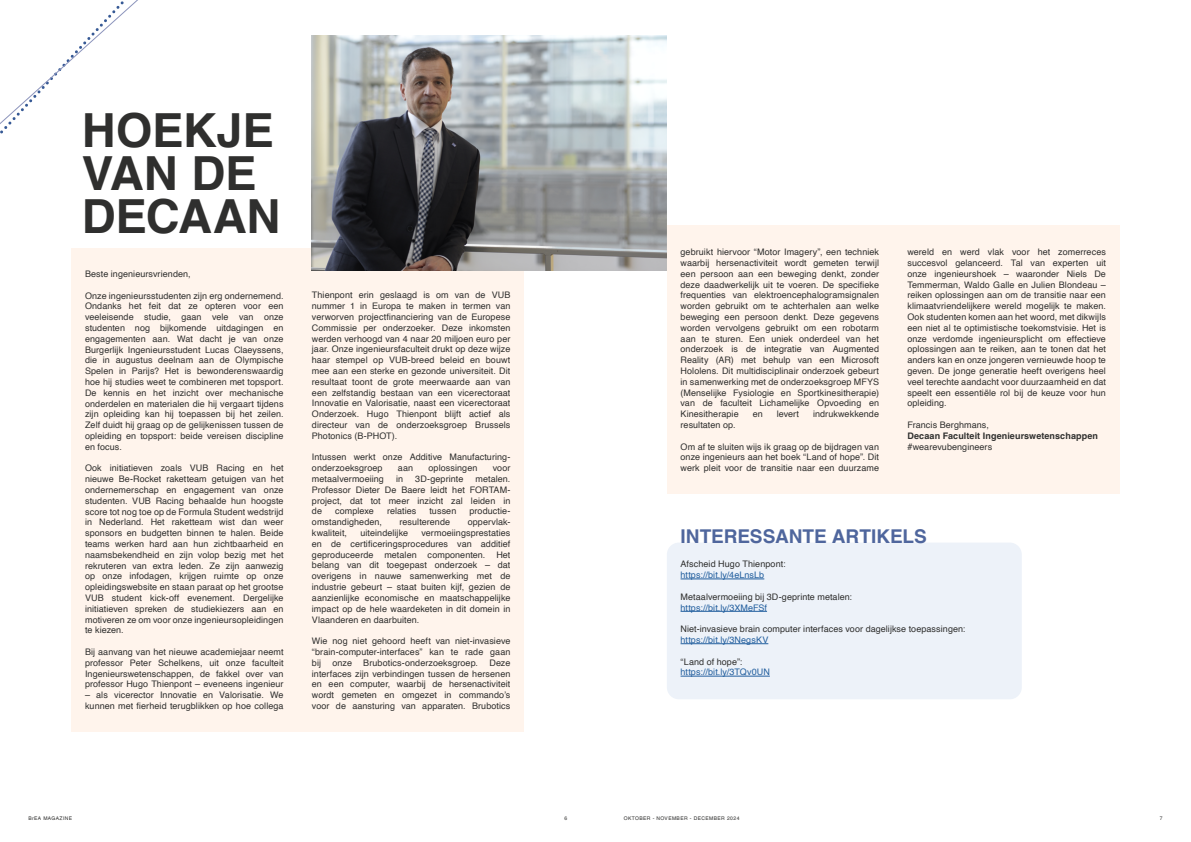
<style>
.page{position:relative;width:1191px;height:842px;background:#fff}
.page>*{position:absolute;margin:0;border:0;box-sizing:border-box;transform-origin:0 0}
.t1{font:700 47px/43px "Helvetica";letter-spacing:-.005em;color:#2f2f2e}
.t2{font:700 19px "Helvetica";letter-spacing:-.005em;color:#4f669d}
.t3{font:9px/10.8px "Helvetica";letter-spacing:.01em;color:#2f2f2e;text-align:justify}
.t4{font:9px "Helvetica";letter-spacing:.01em;color:#215e9e}
.t5{font:700 9px "Helvetica";letter-spacing:.01em;color:#2f2f2e}
.t6{font:5px "Helvetica LT";letter-spacing:.08em;color:#2f2f2e}
</style>
<div class="page">
<svg style="left:0;top:0;width:138px;height:134px"></svg>
<div style="left:71px;top:248px;width:453px;height:483px;background:#fff4ec"></div>
<div style="left:667px;top:225px;width:452px;height:268px;background:#fff4ec"></div>
<div style="left:667px;top:543px;width:354px;height:156px;background:#edf2f9;border-radius:12px"></div>
<img style="left:312px;top:35px;width:355px;height:235px">
<hr style="left:680px;top:579px;width:84px;height:1px;background:#215e9e">
<hr style="left:680px;top:611px;width:87px;height:1px;background:#215e9e">
<hr style="left:680px;top:643px;width:88px;height:1px;background:#215e9e">
<hr style="left:680px;top:676px;width:90px;height:1px;background:#215e9e">
<h1 class="t1" style="left:82px;top:114px;width:200px">HOEKJE<br>VAN DE<br>DECAAN</h1>
<p class="t3" style="left:85px;top:269px;width:107px">Beste ingenieursvrienden,</p>
<p class="t3" style="left:85px;top:290px;width:200px">Onze ingenieursstudenten zijn erg ondernemend.<br>Ondanks het feit dat ze opteren voor een veeleisende studie, gaan vele van onze studenten nog bijkomende uitdagingen en engagementen aan. Wat dacht je van onze Burgerlijk Ingenieursstudent Lucas Claeyssens, die in augustus deelnam aan de Olympische Spelen in Parijs? Het is bewonderenswaardig hoe hij studies weet te combineren met topsport.<br>De kennis en het inzicht over mechanische onderdelen en materialen die hij vergaart tijdens zijn opleiding kan hij toepassen bij het zeilen.<br>Zelf duidt hij graag op de gelijkenissen tussen de opleiding en topsport: beide vereisen discipline en focus.</p>
<p class="t3" style="left:85px;top:463px;width:200px">Ook initiatieven zoals VUB Racing en het nieuwe Be-Rocket raketteam getuigen van het ondernemerschap en engagement van onze studenten. VUB Racing behaalde hun hoogste score tot nog toe op de Formula Student wedstrijd in Nederland. Het raketteam wist dan weer sponsors en budgetten binnen te halen. Beide teams werken hard aan hun zichtbaarheid en naamsbekendheid en zijn volop bezig met het rekruteren van extra leden. Ze zijn aanwezig op onze infodagen, krijgen ruimte op onze opleidingswebsite en staan paraat op het grootse VUB student kick-off evenement. Dergelijke initiatieven spreken de studiekiezers aan en motiveren ze om voor onze ingenieursopleidingen te kiezen.</p>
<p class="t3" style="left:85px;top:647px;width:200px">Bij aanvang van het nieuwe academiejaar neemt professor Peter Schelkens, uit onze faculteit Ingenieurswetenschappen, de fakkel over van professor Hugo Thienpont – eveneens ingenieur</p>
<p class="t3" style="left:85px;top:690px;width:200px">– als vicerector Innovatie en Valorisatie. We kunnen met fierheid terugblikken op hoe collega</p>
<p class="t3" style="left:312px;top:290px;width:200px">Thienpont erin geslaagd is om van de VUB nummer 1 in Europa te maken in termen van verworven projectfinanciering van de Europese Commissie per onderzoeker. Deze inkomsten werden verhoogd van 4 naar 20 miljoen euro per jaar. Onze ingenieursfaculteit drukt op deze wijze haar stempel op VUB-breed beleid en bouwt mee aan een sterke en gezonde universiteit. Dit resultaat toont de grote meerwaarde aan van een zelfstandig bestaan van een vicerectoraat Innovatie en Valorisatie, naast een vicerectoraat Onderzoek. Hugo Thienpont blijft actief als directeur van de onderzoeksgroep Brussels Photonics (B-PHOT).</p>
<p class="t3" style="left:312px;top:452px;width:200px">Intussen werkt onze Additive Manufacturing&shy;onderzoeksgroep</p>
<p class="t3" style="left:398px;top:463px;width:17px">aan</p>
<p class="t3" style="left:428px;top:463px;width:50px">oplossingen</p>
<p class="t3" style="left:493px;top:463px;width:19px">voor</p>
<p class="t3" style="left:312px;top:474px;width:200px;text-indent:164px">metalen.<br>Professor Dieter De Baere leidt het FORTAM&shy;project, dat tot meer inzicht zal leiden in de</p>
<p class="t3" style="left:312px;top:474px;width:74px">metaalvermoeiing</p>
<p class="t3" style="left:396px;top:474px;width:9px">in</p>
<p class="t3" style="left:415px;top:474px;width:50px">3D-geprinte</p>
<p class="t3" style="left:335px;top:506px;width:40px">complexe</p>
<p class="t3" style="left:387px;top:506px;width:31px">relaties</p>
<p class="t3" style="left:429px;top:506px;width:28px">tussen</p>
<p class="t3" style="left:469px;top:506px;width:43px">productie-</p>
<p class="t3" style="left:312px;top:517px;width:72px">omstandigheden,</p>
<p class="t3" style="left:399px;top:517px;width:52px">resulterende</p>
<p class="t3" style="left:468px;top:517px;width:44px">oppervlak-</p>
<p class="t3" style="left:312px;top:528px;width:37px">kwaliteit,</p>
<p class="t3" style="left:360px;top:528px;width:49px">uiteindelijke</p>
<p class="t3" style="left:312px;top:528px;width:200px;text-indent:110px">vermoeiingsprestaties en de certificeringsprocedures van additief geproduceerde metalen componenten. Het belang van dit toegepast onderzoek – dat overigens in nauwe samenwerking met de industrie gebeurt – staat buiten kijf, gezien de aanzienlijke economische en maatschappelijke impact op de hele waardeketen in dit domein in Vlaanderen en daarbuiten.</p>
<p class="t3" style="left:312px;top:636px;width:200px">Wie nog niet gehoord heeft van niet-invasieve “brain-computer-interfaces” kan te rade gaan bij</p>
<p class="t3" style="left:332px;top:657px;width:21px">onze</p>
<p class="t3" style="left:363px;top:657px;width:116px">Brubotics-onderzoeksgroep.</p>
<p class="t3" style="left:312px;top:657px;width:200px;text-indent:177px">Deze interfaces zijn verbindingen tussen de hersenen en een computer, waarbij de hersenactiviteit wordt gemeten en omgezet in commando’s voor de aansturing van apparaten. Brubotics</p>
<p class="t3" style="left:680px;top:247px;width:200px">gebruikt hiervoor “Motor Imagery”, een techniek waarbij hersenactiviteit wordt gemeten terwijl een persoon aan een beweging denkt, zonder deze daadwerkelijk uit te voeren. De specifieke frequenties van elektroencephalogramsignalen worden gebruikt om te achterhalen aan welke beweging een persoon denkt. Deze gegevens worden vervolgens gebruikt om een robotarm aan te sturen. Een uniek onderdeel van het onderzoek is de integratie van Augmented Reality (AR) met behulp van een Microsoft Hololens. Dit multidisciplinair onderzoek gebeurt in samenwerking met de onderzoeksgroep MFYS (Menselijke Fysiologie en Sportkinesitherapie) van de faculteit Lichamelijke Opvoeding en Kinesitherapie</p>
<p class="t3" style="left:752px;top:409px;width:12px">en</p>
<p class="t3" style="left:776px;top:409px;width:24px">levert</p>
<p class="t3" style="left:813px;top:409px;width:68px">indrukwekkende</p>
<p class="t3" style="left:680px;top:420px;width:56px">resultaten op.</p>
<p class="t3" style="left:680px;top:441px;width:200px">Om af te sluiten wijs ik graag op de bijdragen van onze ingenieurs aan het boek “Land of hope”. Dit werk pleit voor de transitie naar een duurzame</p>
<p class="t3" style="left:907px;top:247px;width:200px">wereld en werd vlak voor het zomerreces succesvol gelanceerd. Tal van experten uit onze ingenieurshoek – waaronder Niels De Temmerman, Waldo Galle en Julien Blondeau – reiken oplossingen aan om de transitie naar een klimaatvriendelijkere wereld mogelijk te maken.<br>Ook studenten komen aan het woord, met dikwijls een niet al te optimistische toekomstvisie. Het is onze verdomde ingenieursplicht om effectieve oplossingen aan te reiken, aan te tonen dat het anders kan en onze jongeren vernieuwde hoop te geven. De jonge generatie heeft overigens heel veel terechte aandacht voor duurzaamheid en dat speelt een essentiële rol bij de keuze voor hun opleiding.</p>
<p class="t3" style="left:907px;top:420px;width:83px">Francis Berghmans,</p>
<p class="t5" style="left:907px;top:430px;width:192px">Decaan Faculteit Ingenieurswetenschappen</p>
<p class="t3" style="left:907px;top:441px;width:86px">#wearevubengineers</p>
<h2 class="t2" style="left:680px;top:524px;width:248px">INTERESSANTE ARTIKELS</h2>
<p class="t3" style="left:680px;top:559px;width:106px">Afscheid Hugo Thienpont:</p>
<p class="t4" style="left:680px;top:568px;width:85px">https://bit.ly/4eLnsLb</p>
<p class="t3" style="left:680px;top:591px;width:173px">Metaalvermoeiing bij 3D-geprinte metalen:</p>
<p class="t4" style="left:680px;top:600px;width:88px">https://bit.ly/3XMeFSf</p>
<p class="t3" style="left:680px;top:624px;width:286px">Niet-invasieve brain computer interfaces voor dagelijkse toepassingen:</p>
<p class="t4" style="left:680px;top:633px;width:89px">https://bit.ly/3NegsKV</p>
<p class="t3" style="left:680px;top:656px;width:63px">“Land of hope”:</p>
<p class="t4" style="left:680px;top:665px;width:91px">https://bit.ly/3TQv0UN</p>
<p class="t6" style="left:28px;top:815px;width:45px">BrEA MAGAZINE</p>
<p class="t6" style="left:564px;top:815px;width:4px">6</p>
<p class="t6" style="left:624px;top:815px;width:117px">OKTOBER - NOVEMBER - DECEMBER 2024</p>
<p class="t6" style="left:1159px;top:815px;width:4px">7</p>
</div>
